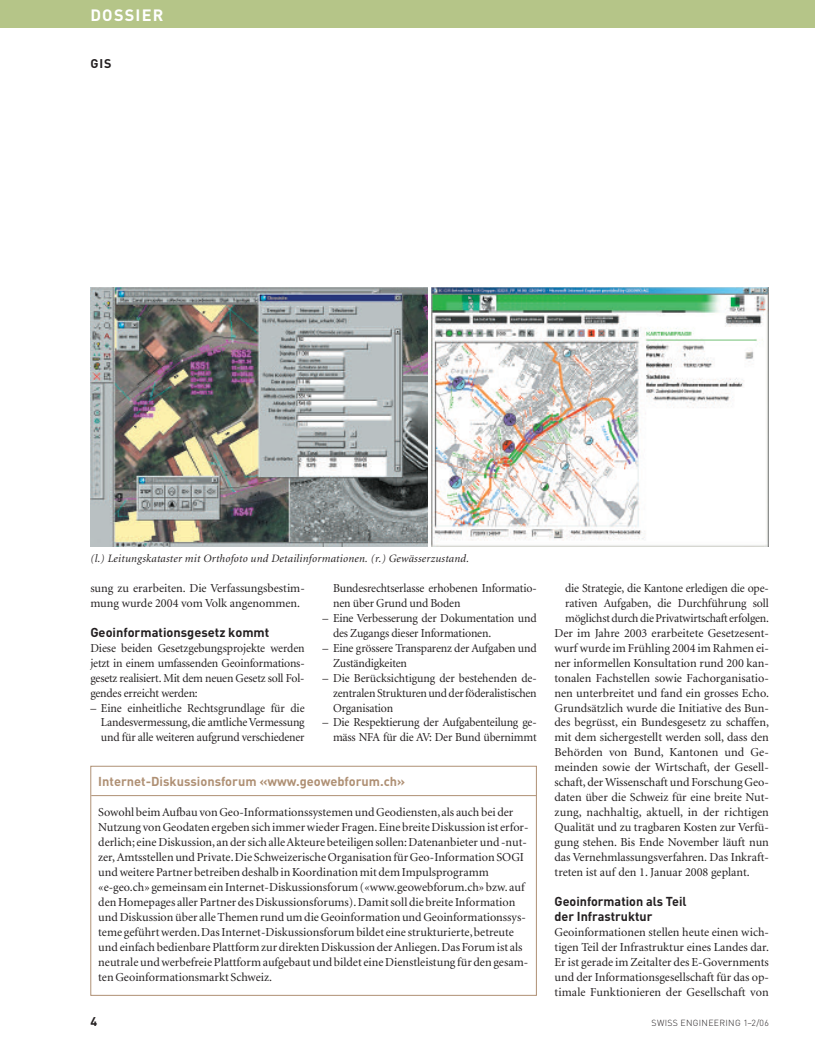
<style>
.page{position:relative;width:815px;height:1063px;background:#fff}
.page>*{position:absolute;margin:0;border:0;box-sizing:border-box;transform-origin:0 0}
.t1{font:700 16.25px "DIN";letter-spacing:.075em;color:#fff}
.t2{font:700 12.75px/15px "DIN";color:#231f20}
.t3{font:700 12.75px "DIN";color:#af9074}
.t4{font:700 12.5px "DIN";color:#231f20}
.t5{font:12.25px/15px "Minion";color:#231f20}
.t6{font:12.25px "Minion";letter-spacing:-.02em;color:#231f20}
.t7{font:italic 11.25px "Minion";letter-spacing:.02em;color:#231f20}
.t8{font:300 8.75px "DIN";letter-spacing:.035em;color:#231f20}
</style>
<div class="page">
<div style="left:0;top:0;width:815px;height:28px;background:#b5c588"></div>
<hr style="left:91px;top:795px;width:445px;height:1px;background:#af9074">
<div style="left:90px;top:766px;width:447px;height:230px;border:1px solid #af9074"></div>
<img style="left:90px;top:287px;width:338px;height:260px">
<img style="left:431px;top:287px;width:338px;height:260px">
<h1 class="t1" style="left:90px;top:6px;width:75px">DOSSIER</h1>
<p class="t4" style="left:90px;top:56px;width:23px">GIS</p>
<p class="t7" style="left:90px;top:554px;width:380px">(l.) Leitungskataster mit Orthofoto und Detailinformationen. (r.) Gewässerzustand.</p>
<p class="t5" style="left:90px;top:581px;width:216px">sung zu erarbeiten. Die Verfassungsbestim&shy;mung wurde 2004 vom Volk angenommen.</p>
<p class="t2" style="left:90px;top:625px;width:180px">Geoinformationsgesetz kommt</p>
<p class="t5" style="left:90px;top:641px;width:216px;text-align:justify">Diese beiden Gesetzgebungsprojekte werden jetzt in einem umfassenden Geoinformations&shy;gesetz realisiert. Mit dem neuen Gesetz soll Fol&shy;gendes erreicht werden:</p>
<p class="t5" style="left:101px;top:701px;width:205px;text-align:justify;text-indent:-11px">– Eine einheitliche Rechtsgrundlage für die Landesvermessung, die amtliche Vermessung und für alle weiteren aufgrund verschiedener</p>
<p class="t5" style="left:333px;top:581px;width:205px">Bundesrechtserlasse erhobenen Informatio&shy;nen über Grund und Boden</p>
<p class="t5" style="left:333px;top:611px;width:205px;text-indent:-11px">– Eine Verbesserung der Dokumentation und des Zugangs dieser Informationen.</p>
<p class="t5" style="left:333px;top:641px;width:205px;text-indent:-11px">– Eine grössere Transparenz der Aufgaben und<br>Zuständigkeiten</p>
<p class="t5" style="left:333px;top:671px;width:205px;text-align:justify;text-indent:-11px">– Die Berücksichtigung der bestehenden de&shy;zentralenStrukturen und der föderalistischen Organisation</p>
<p class="t5" style="left:322px;top:716px;width:216px;text-align:right">– Die Respektierung der Aufgabenteilung ge&shy;mäss NFA für die AV: Der Bund übernimmt</p>
<p class="t3" style="left:98px;top:774px;width:308px">Internet-Diskussionsforum «www.geowebforum.ch»</p>
<p class="t5" style="left:98px;top:806px;width:432px">Sowohl beim Aufbau von Geo-Informationssystemen und Geodiensten,als auch bei der Nutzung von Geodaten ergeben sich immer wieder Fragen.Eine breite Diskussion ist erfor&shy;derlich; eine Diskussion,an der sich alle Akteure beteiligen sollen: Datenanbieter und -nut&shy;zer, Amtsstellen und Private.Die Schweizerische Organisation für Geo-Information SOGI und weiterePartner betreiben deshalb in Koordination mit dem Impulsprogramm «e-geo.ch» gemeinsam ein Internet-Diskussionsforum («www.geowebforum.ch» bzw.auf denHomepages aller Partner des Diskussionsforums).Damit soll die breite Information und Diskussion über alle Themen rund um die Geoinformation und Geoinformationssys&shy;teme geführt werden.Das Internet-Diskussionsforum bildet eine strukturierte,betreute und einfach bedienbare Plattform zur direkten Diskussion der Anliegen.Das Forum ist als neutrale und werbefreie Plattform aufgebaut und bildet eine Dienstleistung für den gesam&shy;tenGeoinformationsmarkt Schweiz.</p>
<p class="t5" style="left:565px;top:581px;width:205px">die Strategie, die Kantone erledigen die ope-</p>
<p class="t5" style="left:565px;top:596px;width:205px">rativen Aufgaben, die Durchführung soll</p>
<p class="t6" style="left:565px;top:613px;width:205px">möglichst durch die Privatwirtschaft erfolgen.</p>
<p class="t5" style="left:555px;top:626px;width:216px">Der im Jahre 2003 erarbeitete Gesetzesent-</p>
<p class="t5" style="left:555px;top:641px;width:216px">wurf wurde im Frühling 2004 im Rahmen ei-</p>
<p class="t5" style="left:555px;top:656px;width:216px">ner informellen Konsultation rund 200 kan-</p>
<p class="t5" style="left:555px;top:671px;width:216px">tonalen Fachstellen sowie Fachorganisatio-</p>
<p class="t5" style="left:555px;top:686px;width:216px">nen unterbreitet und fand ein grosses Echo.</p>
<p class="t5" style="left:555px;top:701px;width:216px">Grundsätzlich wurde die Initiative des Bun-</p>
<p class="t5" style="left:555px;top:716px;width:216px">des begrüsst, ein Bundesgesetz zu schaffen,</p>
<p class="t5" style="left:555px;top:731px;width:216px">mit dem sichergestellt werden soll, dass den</p>
<p class="t5" style="left:555px;top:746px;width:216px">Behörden von Bund, Kantonen und Ge-</p>
<p class="t5" style="left:555px;top:761px;width:216px">meinden sowie der Wirtschaft, der Gesell-</p>
<p class="t5" style="left:555px;top:776px;width:216px">schaft,derWissenschaft und Forschung Geo-</p>
<p class="t5" style="left:555px;top:791px;width:216px">daten über die Schweiz für eine breite Nut-</p>
<p class="t5" style="left:555px;top:806px;width:216px">zung, nachhaltig, aktuell, in der richtigen</p>
<p class="t5" style="left:555px;top:821px;width:216px">Qualität und zu tragbaren Kosten zur Verfü-</p>
<p class="t5" style="left:555px;top:836px;width:216px">gung stehen. Bis Ende November läuft nun</p>
<p class="t5" style="left:555px;top:851px;width:216px">das Vernehmlassungsverfahren. Das Inkraft-</p>
<p class="t5" style="left:555px;top:866px;width:197px">treten ist auf den 1. Januar 2008 geplant.</p>
<p class="t2" style="left:555px;top:894px;width:134px">Geoinformation als Teil der Infrastruktur</p>
<p class="t5" style="left:555px;top:925px;width:216px;text-align:justify">Geoinformationen stellen heute einen wich&shy;tigen Teil der Infrastruktur eines Landes dar.<br>Er ist gerade im Zeitalter des E-Governments und der Informationsgesellschaft für das op&shy;timale Funktionieren der Gesellschaft von</p>
<p class="t4" style="left:90px;top:1014px;width:8px">4</p>
<p class="t8" style="left:652px;top:1018px;width:119px">SWISS ENGINEERING 1–2/06</p>
</div>
